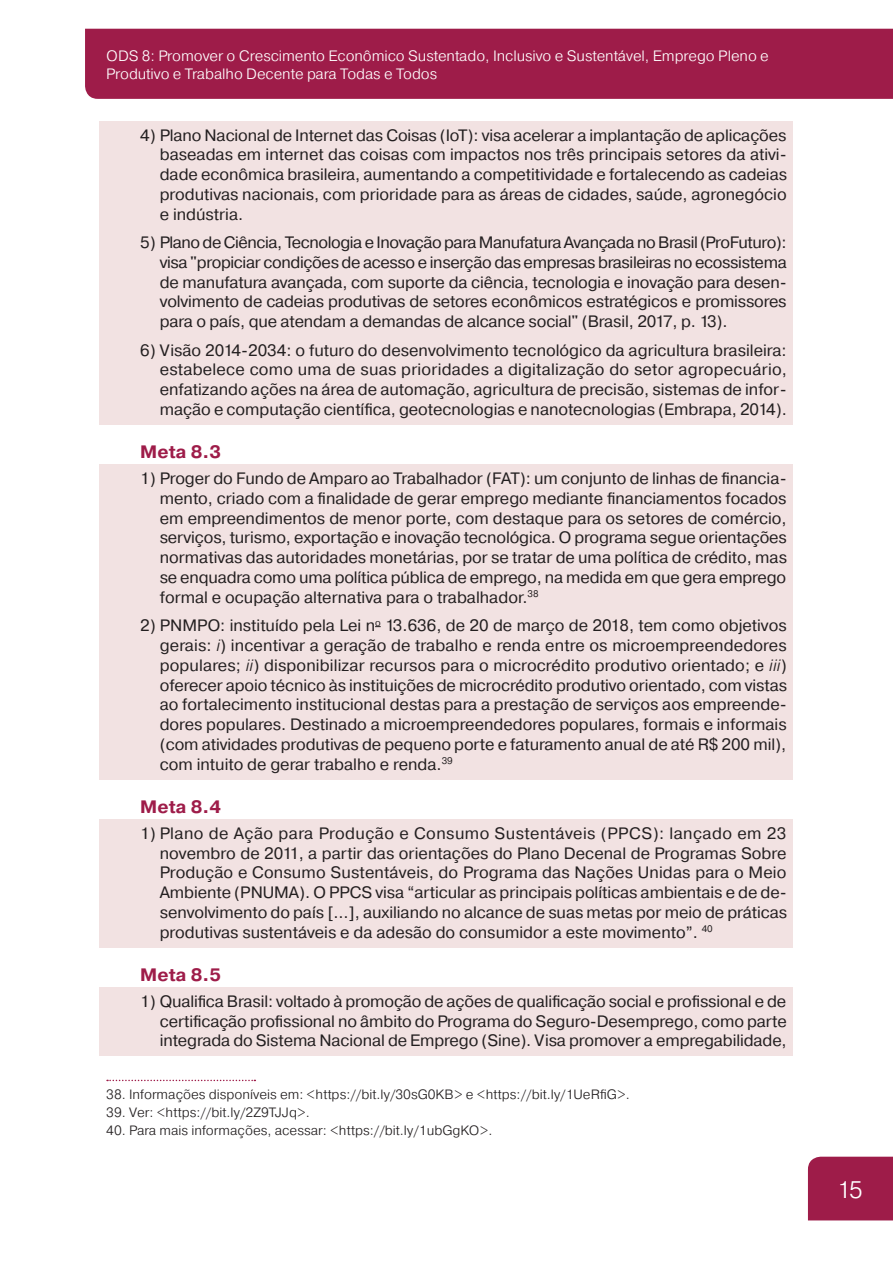
<style>
.page{position:relative;width:893px;height:1263px;background:#fff}
.page>*{position:absolute;margin:0;border:0;box-sizing:border-box;transform-origin:0 0}
.t1{font:300 24px "Pragmatica";color:#fff}
.titulo_2{font:700 18px "Pragmatica";color:#9e1c49}
.texto_blocado{font:16.5px/19.8px "Pragmatica";letter-spacing:-.005em;color:#231f20;text-align:justify}
.t2{font:300 15px/18px "Pragmatica";letter-spacing:-.005em;color:#fff}
.notas_rodape{font:300 13.5px "Pragmatica";color:#231f20}
.s1{font-weight:300;font-style:italic}
</style>
<div class="page">
<div style="left:85px;top:29px;width:808px;height:70px;background:#9e1c49"></div>
<div style="left:808px;top:1157px;width:85px;height:63px;background:#9e1c49"></div>
<div style="left:100px;top:121px;width:693px;height:109px;background:#f2e2e2"></div>
<div style="left:100px;top:229px;width:693px;height:108px;background:#f2e2e2"></div>
<div style="left:100px;top:336px;width:693px;height:89px;background:#f2e2e2"></div>
<div style="left:100px;top:465px;width:693px;height:148px;background:#f2e2e2"></div>
<div style="left:100px;top:612px;width:693px;height:168px;background:#f2e2e2"></div>
<div style="left:100px;top:819px;width:693px;height:129px;background:#f2e2e2"></div>
<div style="left:100px;top:987px;width:693px;height:69px;background:#f2e2e2"></div>
<svg style="left:107px;top:1080px;width:148px;height:1px"></svg>
<p class="t2" style="left:106px;top:46px;width:664px">ODS 8: Promover o Crescimento Econômico Sustentado, Inclusivo e Sustentável, Emprego Pleno e<br>Produtivo e Trabalho Decente para Todas e Todos</p>
<p class="texto_blocado" style="left:160px;top:125px;width:629px;text-indent:-19px">4) Plano Nacional de Internet das Coisas (IoT): visa acelerar a implantação de aplicações baseadas em internet das coisas com impactos nos três principais setores da ativi&shy;dade econômica brasileira, aumentando a competitividade e fortalecendo as cadeias produtivas nacionais, com prioridade para as áreas de cidades, saúde, agronegócio e indústria.</p>
<p class="texto_blocado" style="left:160px;top:233px;width:629px;text-indent:-19px">5) Plano de Ciência, Tecnologia e Inovação para Manufatura Avançada no Brasil(ProFuturo): visa "propiciar condições de acesso e inserção das empresas brasileiras no ecossistema de manufatura avançada, com suporte da ciência, tecnologia e inovação para desen&shy;volvimento de cadeias produtivas de setores econômicos estratégicos e promissores para o país, que atendam a demandas de alcance social" (Brasil, 2017, p. 13).</p>
<p class="texto_blocado" style="left:160px;top:340px;width:629px;text-indent:-19px">6) Visão 2014-2034: o futuro do desenvolvimento tecnológico da agricultura brasileira: estabelece como uma de suas prioridades a digitalização do setor agropecuário, enfatizando ações na área de automação, agricultura de precisão, sistemas de infor&shy;mação e computação científica, geotecnologias e nanotecnologias (Embrapa, 2014).</p>
<p class="titulo_2" style="left:140px;top:440px;width:82px">Meta 8.3</p>
<p class="texto_blocado" style="left:160px;top:469px;width:629px;text-indent:-19px">1) Proger do Fundo de Amparo ao Trabalhador (FAT): um conjunto de linhas de financia&shy;mento, criado com a finalidade de gerar emprego mediante financiamentos focados em empreendimentos de menor porte, com destaque para os setores de comércio, serviços, turismo, exportação e inovação tecnológica. O programa segue orientações normativas das autoridades monetárias, por se tratar de uma política de crédito, mas se enquadra como uma política pública de emprego, na medida em que gera emprego formal e ocupação alternativa para o trabalhador.<sup>38</sup></p>
<p class="texto_blocado" style="left:160px;top:616px;width:629px;text-indent:-19px">2) PNMPO: instituído pela Lei n<sup>o</sup> 13.636, de 20 de março de 2018, tem como objetivos gerais: <span class="s1">i</span>) incentivar a geração de trabalho e renda entre os microempreendedores populares; <span class="s1">ii</span>) disponibilizar recursos para o microcrédito produtivo orientado; e <span class="s1">iii</span>) oferecer apoio técnico às instituições de microcrédito produtivo orientado, com vistas ao fortalecimento institucional destas para a prestação de serviços aos empreende&shy;dores populares. Destinado a microempreendedores populares, formais e informais (com atividades produtivas de pequeno porte e faturamento anual de até R$ 200 mil), com intuito de gerar trabalho e renda.<sup>39</sup></p>
<p class="titulo_2" style="left:140px;top:795px;width:82px">Meta 8.4</p>
<p class="texto_blocado" style="left:160px;top:823px;width:629px;text-indent:-19px">1) Plano de Ação para Produção e Consumo Sustentáveis (PPCS): lançado em 23 novembro de 2011, a partir das orientações do Plano Decenal de Programas Sobre Produção e Consumo Sustentáveis, do Programa das Nações Unidas para o Meio Ambiente (PNUMA). O PPCS visa “articular as principais políticas ambientais e de de&shy;senvolvimento do país [...], auxiliando no alcance de suas metas por meio de práticas produtivas sustentáveis e da adesão do consumidor a este movimento”. <sup>40</sup></p>
<p class="titulo_2" style="left:140px;top:963px;width:82px">Meta 8.5</p>
<p class="texto_blocado" style="left:160px;top:992px;width:628px;text-indent:-19px">1) Qualifica Brasil: voltado à promoção de ações de qualificação social e profissional e de certificação profissional no âmbito do Programa do Seguro-Desemprego, como parte integrada do Sistema Nacional de Emprego (Sine). Visa promover a empregabilidade,</p>
<p class="notas_rodape" style="left:106px;top:1085px;width:525px">38. Informações disponíveis em: &lt;https://bit.ly/30sG0KB&gt; e &lt;https://bit.ly/1UeRfiG&gt;.</p>
<p class="notas_rodape" style="left:106px;top:1104px;width:205px">39. Ver: &lt;https://bit.ly/2Z9TJJq&gt;.</p>
<p class="notas_rodape" style="left:106px;top:1122px;width:388px">40. Para mais informações, acessar: &lt;https://bit.ly/1ubGgKO&gt;.</p>
<h1 class="t1" style="left:837px;top:1174px;width:27px">15</h1>
</div>
